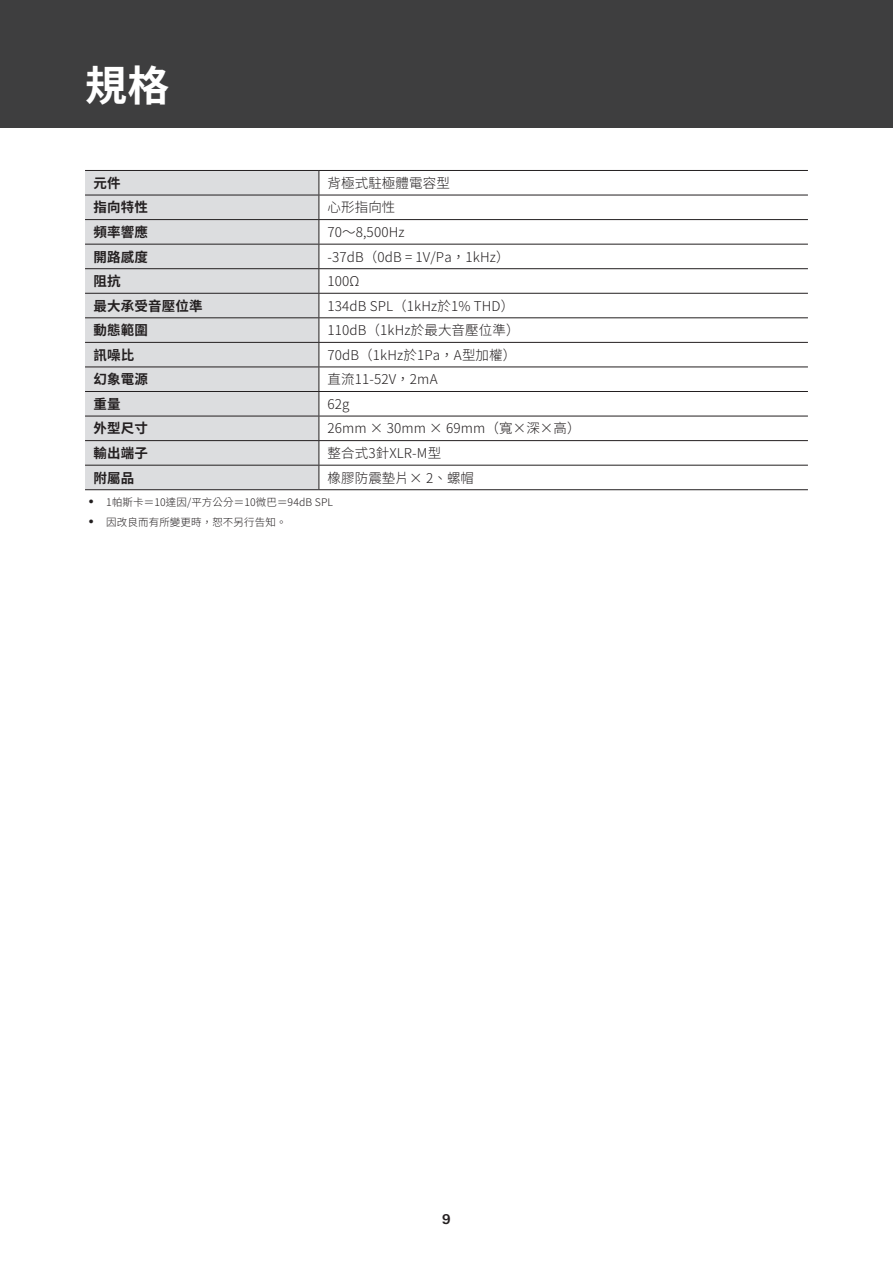
<style>
.page{position:relative;width:893px;height:1263px;background:#fff}
.page>*{position:absolute;margin:0;border:0;box-sizing:border-box;transform-origin:0 0}
.t1{font:700 42px "Source Han Sans TW";color:#fff}
.t2{font:300 13.5px "Source Han Sans TW";letter-spacing:.01em;color:#231f20}
.t3{font:700 13.5px "Source Han Sans TW";letter-spacing:.01em;color:#231f20}
.t4{font:700 13.5px "Univers Next Pro";color:#231f20}
.t5{font:300 10.5px "Source Han Sans TW";letter-spacing:.01em;color:#231f20}
</style>
<div class="page">
<div style="left:0;top:0;width:893px;height:128px;background:#3e3e3f"></div>
<div style="left:85px;top:171px;width:234px;height:318px;background:#dcdddf"></div>
<hr style="left:85px;top:170px;width:234px;height:1px;background:#231f20">
<hr style="left:319px;top:170px;width:489px;height:1px;background:#231f20">
<hr style="left:85px;top:195px;width:234px;height:1px;background:#231f20">
<hr style="left:319px;top:195px;width:489px;height:1px;background:#231f20">
<hr style="left:85px;top:219px;width:234px;height:1px;background:#231f20">
<hr style="left:319px;top:219px;width:489px;height:1px;background:#231f20">
<hr style="left:85px;top:244px;width:234px;height:1px;background:#231f20">
<hr style="left:319px;top:244px;width:489px;height:1px;background:#231f20">
<hr style="left:85px;top:268px;width:234px;height:1px;background:#231f20">
<hr style="left:319px;top:268px;width:489px;height:1px;background:#231f20">
<hr style="left:85px;top:293px;width:234px;height:1px;background:#231f20">
<hr style="left:319px;top:293px;width:489px;height:1px;background:#231f20">
<hr style="left:85px;top:317px;width:234px;height:1px;background:#231f20">
<hr style="left:319px;top:317px;width:489px;height:1px;background:#231f20">
<hr style="left:85px;top:342px;width:234px;height:1px;background:#231f20">
<hr style="left:319px;top:342px;width:489px;height:1px;background:#231f20">
<hr style="left:85px;top:367px;width:234px;height:1px;background:#231f20">
<hr style="left:319px;top:367px;width:489px;height:1px;background:#231f20">
<hr style="left:85px;top:391px;width:234px;height:1px;background:#231f20">
<hr style="left:319px;top:391px;width:489px;height:1px;background:#231f20">
<hr style="left:85px;top:416px;width:234px;height:1px;background:#231f20">
<hr style="left:319px;top:416px;width:489px;height:1px;background:#231f20">
<hr style="left:85px;top:440px;width:234px;height:1px;background:#231f20">
<hr style="left:319px;top:440px;width:489px;height:1px;background:#231f20">
<hr style="left:85px;top:465px;width:234px;height:1px;background:#231f20">
<hr style="left:319px;top:465px;width:489px;height:1px;background:#231f20">
<svg style="left:319px;top:171px;width:1px;height:318px"></svg>
<hr style="left:85px;top:489px;width:234px;height:1px;background:#231f20">
<hr style="left:319px;top:489px;width:489px;height:1px;background:#231f20">
<h1 class="t1" style="left:85px;top:62px;width:86px">規格</h1>
<p class="t3" style="left:94px;top:175px;width:29px">元件</p>
<p class="t2" style="left:327px;top:175px;width:124px">背極式駐極體電容型</p>
<p class="t3" style="left:94px;top:200px;width:56px">指向特性</p>
<p class="t2" style="left:327px;top:200px;width:70px">心形指向性</p>
<p class="t3" style="left:94px;top:224px;width:56px">頻率響應</p>
<p class="t2" style="left:327px;top:224px;width:79px">70～8,500Hz</p>
<p class="t3" style="left:94px;top:249px;width:56px">開路感度</p>
<p class="t2" style="left:327px;top:249px;width:184px">-37dB（0dB = 1V/Pa，1kHz）</p>
<p class="t3" style="left:94px;top:274px;width:29px">阻抗</p>
<p class="t2" style="left:327px;top:274px;width:33px">100Ω</p>
<p class="t3" style="left:94px;top:298px;width:110px">最大承受音壓位準</p>
<p class="t2" style="left:327px;top:298px;width:188px">134dB SPL（1kHz於1% THD）</p>
<p class="t3" style="left:94px;top:323px;width:56px">動態範圍</p>
<p class="t2" style="left:327px;top:323px;width:194px">110dB（1kHz於最大音壓位準）</p>
<p class="t3" style="left:94px;top:347px;width:42px">訊噪比</p>
<p class="t2" style="left:327px;top:347px;width:190px">70dB（1kHz於1Pa，A型加權）</p>
<p class="t3" style="left:94px;top:372px;width:56px">幻象電源</p>
<p class="t2" style="left:327px;top:372px;width:112px">直流11-52V，2mA</p>
<p class="t3" style="left:94px;top:396px;width:29px">重量</p>
<p class="t2" style="left:327px;top:396px;width:24px">62g</p>
<p class="t3" style="left:94px;top:421px;width:56px">外型尺寸</p>
<p class="t2" style="left:327px;top:421px;width:255px">26mm × 30mm × 69mm（寬×深×高）</p>
<p class="t3" style="left:94px;top:445px;width:56px">輸出端子</p>
<p class="t2" style="left:327px;top:445px;width:115px">整合式3針XLR-M型</p>
<p class="t3" style="left:94px;top:470px;width:42px">附屬品</p>
<p class="t2" style="left:327px;top:470px;width:148px">橡膠防震墊片× 2、螺帽</p>
<p class="t5" style="left:89px;top:496px;width:245px"><sup>●</sup> 1帕斯卡＝10達因/平方公分＝10微巴＝94dB SPL</p>
<p class="t5" style="left:89px;top:516px;width:199px"><sup>●</sup> 因改良而有所變更時，恕不另行告知。</p>
<p class="t4" style="left:442px;top:1211px;width:10px">9</p>
</div>
